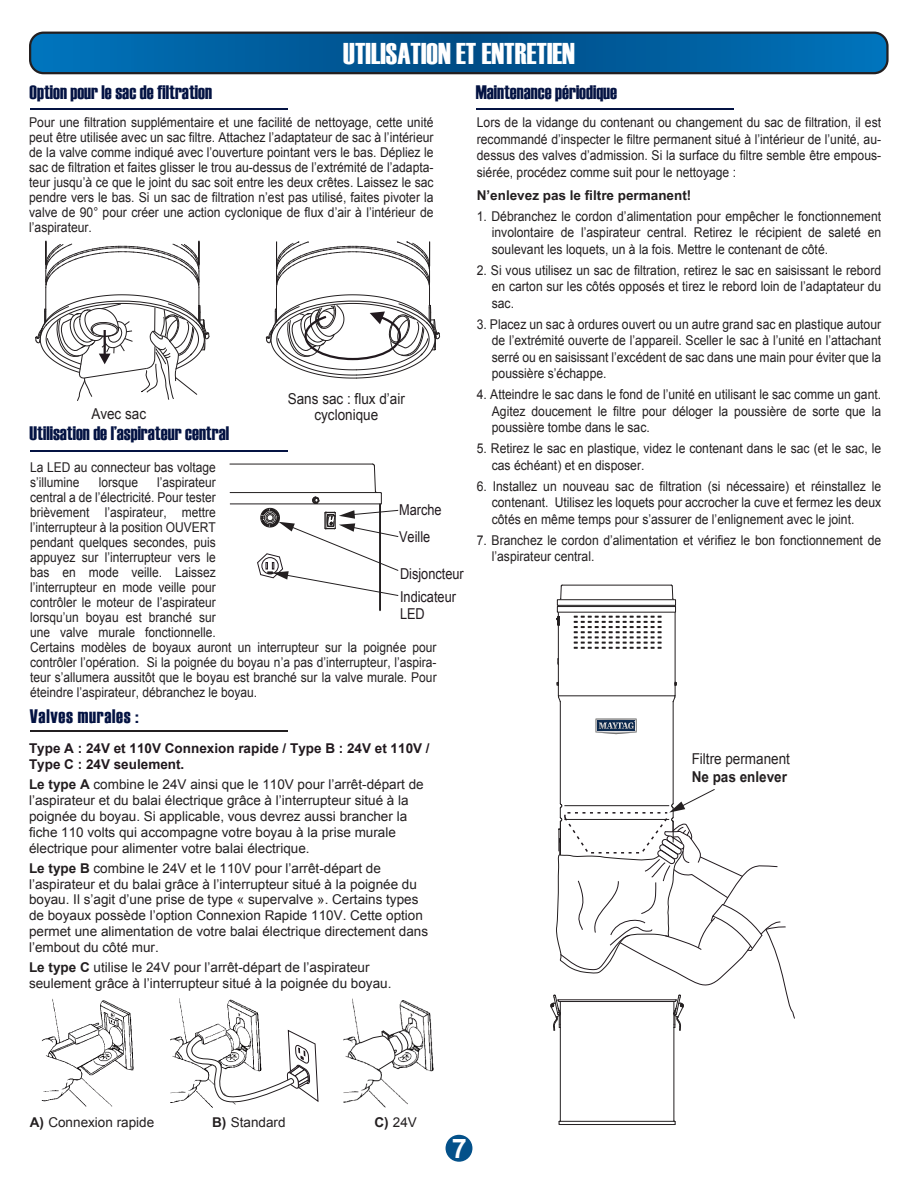
<style>
.page{position:relative;width:918px;height:1188px;background:#fff}
.page>*{position:absolute;margin:0;border:0;box-sizing:border-box;transform-origin:0 0}
.t1{font:30px "Haettenschweiler";color:#fff}
.t2{font:700 27px "Arial";color:#fff}
.t3{font:19.5px "Haettenschweiler";color:#041343}
.t4{font:19.5px "Haettenschweiler";letter-spacing:.035em;color:#041343}
.t5{font:15px/16.5px "Arial";color:#231f20;text-align:center;scale:.9 1}
.t6{font:15px/27px "Arial";color:#21191e;scale:.85 1}
.t7{font:700 15px "Arial";color:#231f20;scale:.9 1}
.t8{font:13.5px/16.5px "Arial";color:#231f20;text-align:justify;scale:.9 1}
.t9{font:13.5px/15.8px "Arial";color:#231f20}
.t10{font:13.5px/15px "Arial";color:#231f20;scale:.89 1}
.t11{font:700 13.5px/16.5px "Arial";color:#21191e}
.t12{font:700 13.5px "Arial";color:#231f20}
.s1{font-weight:700}
</style>
<div class="page">
<hr style="left:230px;top:504px;width:151px;height:1px;background:#231f20">
<hr style="left:230px;top:492px;width:151px;height:1px;background:#231f20">
<hr style="left:230px;top:464px;width:142px;height:1px;background:#231f20">
<svg style="left:445px;top:1134px;width:28px;height:27px"></svg>
<div style="left:446px;top:1135px;width:26px;height:27px;background:#04518a;border-radius:50%"></div>
<svg style="left:29px;top:31px;width:851px;height:44px;background:#aeadad"></svg>
<svg style="left:30px;top:33px;width:856px;height:40px;background:#005fa0"></svg>
<div style="left:29px;top:32px;width:860px;height:42px;border:2px solid #231f20;border-radius:13px"></div>
<hr style="left:30px;top:450px;width:257px;height:1px;background:#041343">
<hr style="left:30px;top:109px;width:257px;height:1px;background:#041343">
<hr style="left:476px;top:109px;width:258px;height:1px;background:#041343">
<svg style="left:257px;top:463px;width:142px;height:148px"></svg>
<svg style="left:265px;top:241px;width:175px;height:138px"></svg>
<svg style="left:35px;top:240px;width:175px;height:161px"></svg>
<hr style="left:30px;top:730px;width:258px;height:2px;background:#231f20">
<img style="left:41px;top:998px;width:93px;height:109px">
<img style="left:170px;top:998px;width:85px;height:105px">
<svg style="left:187px;top:1011px;width:132px;height:97px"></svg>
<img style="left:343px;top:998px;width:90px;height:110px">
<svg style="left:359px;top:1009px;width:51px;height:62px"></svg>
<hr style="left:560px;top:1027px;width:1px;height:94px;background:#231f20">
<hr style="left:674px;top:1027px;width:1px;height:94px;background:#231f20">
<hr style="left:559px;top:1124px;width:116px;height:1px;background:#231f20">
<hr style="left:559px;top:1121px;width:116px;height:1px;background:#231f20">
<svg style="left:670px;top:584px;width:4px;height:15px"></svg>
<hr style="left:675px;top:605px;width:1px;height:77px;background:#231f20">
<hr style="left:558px;top:625px;width:1px;height:57px;background:#231f20">
<hr style="left:673px;top:702px;width:1px;height:102px;background:#231f20">
<hr style="left:560px;top:702px;width:1px;height:102px;background:#231f20">
<hr style="left:562px;top:585px;width:109px;height:1px;background:#231f20">
<svg style="left:556px;top:584px;width:7px;height:42px"></svg>
<svg style="left:557px;top:658px;width:119px;height:16px"></svg>
<svg style="left:557px;top:682px;width:4px;height:20px"></svg>
<svg style="left:672px;top:682px;width:5px;height:20px"></svg>
<hr style="left:558px;top:695px;width:117px;height:1px;background:#231f20">
<svg style="left:550px;top:788px;width:245px;height:243px"></svg>
<hr style="left:564px;top:805px;width:105px;height:1px;background:#231f20">
<hr style="left:564px;top:819px;width:105px;height:1px;background:#231f20">
<svg style="left:596px;top:719px;width:41px;height:15px"></svg>
<img style="left:599px;top:723px;width:14px;height:6px">
<svg style="left:574px;top:616px;width:88px;height:33px"></svg>
<div style="left:557px;top:606px;width:119px;height:7px;background:#fff;border:1px solid #231f20"></div>
<div style="left:557px;top:599px;width:119px;height:7px;background:#fff;border:1px solid #231f20"></div>
<h1 class="t1" style="left:343px;top:36px;width:233px">UTILISATION ET ENTRETIEN</h1>
<h3 class="t3" style="left:30px;top:81px;width:184px">Option pour le sac de filtration</h3>
<h3 class="t3" style="left:476px;top:81px;width:143px">Maintenance périodique</h3>
<p class="t8" style="left:29px;top:115px;width:451px;line-height:15px">Pour une filtration supplémentaire et une facilité de nettoyage, cette unité peut être utilisée avec un sac filtre. Attachez l’adaptateur de sac à l’intérieur de la valve comme indiqué avec l’ouverture pointant vers le bas. Dépliez le sac de filtration et faites glisser le trou au-dessus de l’extrémité de l’adapta&shy;teur jusqu’à ce que le joint du sac soit entre les deux crêtes. Laissez le sac pendre vers le bas. Si un sac de filtration n’est pas utilisé, faites pivoter la valve de 90° pour créer une action cyclonique de flux d’air à l’intérieur de l’aspirateur.</p>
<p class="t8" style="left:477px;top:115px;width:451px">Lors de la vidange du contenant ou changement du sac de filtration, il est recommandé d’inspecter le filtre permanent situé à l’intérieur de l’unité, au&shy;dessus des valves d’admission. Si la surface du filtre semble être empous&shy;siérée, procédez comme suit pour le nettoyage :</p>
<p class="t12" style="left:477px;top:187px;width:216px">N’enlevez pas le filtre permanent!</p>
<p class="t8" style="left:492px;top:208px;width:434px;text-indent:-15px">1. Débranchez le cordon d’alimentation pour empêcher le fonctionnement involontaire de l’aspirateur central. Retirez le récipient de saleté en soulevant les loquets, un à la fois. Mettre le contenant de côté.</p>
<p class="t8" style="left:492px;top:262px;width:434px;text-indent:-15px">2. Si vous utilisez un sac de filtration, retirez le sac en saisissant le rebord en carton sur les côtés opposés et tirez le rebord loin de l’adaptateur du sac.</p>
<p class="t8" style="left:492px;top:316px;width:434px;text-indent:-15px">3. Placez un sac à ordures ouvert ou un autre grand sac en plastique autour de l’extrémité ouverte de l’appareil. Sceller le sac à l’unité en l’attachant serré ou en saisissant l’excédent de sac dans une main pour éviter que la poussière s’échappe.</p>
<p class="t8" style="left:492px;top:386px;width:434px;text-indent:-15px">4. Atteindre le sac dans le fond de l’unité en utilisant le sac comme un gant.<br>Agitez doucement le filtre pour déloger la poussière de sorte que la poussière tombe dans le sac.</p>
<p class="t8" style="left:492px;top:440px;width:434px;text-indent:-15px">5. Retirez le sac en plastique, videz le contenant dans le sac (et le sac, le cas échéant) et en disposer.</p>
<p class="t8" style="left:492px;top:478px;width:434px;text-indent:-15px">6. Installez un nouveau sac de filtration (si nécessaire) et réinstallez le contenant. Utilisez les loquets pour accrocher la cuve et fermez les deux côtés en même temps pour s’assurer de l’enlignement avec le joint.</p>
<p class="t8" style="left:492px;top:532px;width:434px;text-indent:-15px">7. Branchez le cordon d’alimentation et vérifiez le bon fonctionnement de l’aspirateur central.</p>
<p class="t5" style="left:288px;top:390px;width:132px">Sans sac : flux d’air cyclonique</p>
<p class="t5" style="left:91px;top:405px;width:62px">Avec sac</p>
<h3 class="t3" style="left:30px;top:422px;width:201px">Utilisation de l’aspirateur central</h3>
<p class="t10" style="left:30px;top:460px;width:210px">La LED au connecteur bas voltage s’illumine</p>
<p class="t10" style="left:30px;top:475px;width:458px;text-indent:127px">l’aspirateur<br>central a de l’électricité. Pour tester<br>brièvement l’aspirateur, mettre<br>l’interrupteur à la position OUVERT<br>pendant quelques secondes, puis<br>appuyez sur l’interrupteur vers le<br>bas en mode veille. Laissez<br>l’interrupteur en mode veille pour<br>contrôler le moteur de l’aspirateur<br>lorsqu’un boyau est branché sur<br>une valve murale fonctionnelle.<br>Certains modèles de boyaux auront un interrupteur sur la poignée pour contrôler l’opération. Si la poignée du boyau n’a pas d’interrupteur, l’aspira&shy;teur s’allumera aussitôt que le boyau est branché sur la valve murale. Pour éteindre l’aspirateur, débranchez le boyau.</p>
<p class="t10" style="left:99px;top:475px;width:46px">lorsque</p>
<p class="t6" style="left:399px;top:496px;width:52px">Marche<br>Veille</p>
<p class="t6" style="left:400px;top:561px;width:77px">Disjoncteur</p>
<p class="t6" style="left:400px;top:589px;width:67px;line-height:16.5px">Indicateur<br>LED</p>
<h3 class="t4" style="left:30px;top:705px;width:110px">Valves murales :</h3>
<p class="t11" style="left:29px;top:740px;width:402px">Type A : 24V et 110V Connexion rapide / Type B : 24V et 110V /<br>Type C : 24V seulement.</p>
<p class="t9" style="left:29px;top:777px;width:396px"><span class="s1">Le type A</span> combine le 24V ainsi que le 110V pour l’arrêt-départ de l’aspirateur et du balai électrique grâce à l’interrupteur situé à la poignée du boyau. Si applicable, vous devrez aussi brancher la fiche 110 volts qui accompagne votre boyau à la prise murale électrique pour alimenter votre balai électrique.</p>
<p class="t9" style="left:29px;top:860px;width:401px"><span class="s1">Le type B</span> combine le 24V et le 110V pour l’arrêt-départ de l’aspirateur et du balai grâce à l’interrupteur situé à la poignée du boyau. Il s’agit d’une prise de type « supervalve ». Certains types de boyaux possède l’option Connexion Rapide 110V. Cette option permet une alimentation de votre balai électrique directement dans l’embout du côté mur.</p>
<p class="t9" style="left:29px;top:959px;width:364px"><span class="s1">Le type C</span> utilise le 24V pour l’arrêt-départ de l’aspirateur seulement grâce à l’interrupteur situé à la poignée du boyau.</p>
<p class="t9" style="left:30px;top:1115px;width:126px"><span class="s1">A)</span> Connexion rapide</p>
<p class="t9" style="left:212px;top:1115px;width:75px"><span class="s1">B)</span> Standard</p>
<p class="t9" style="left:374px;top:1115px;width:44px"><span class="s1">C)</span> 24V</p>
<h2 class="t2" style="left:452px;top:1133px;width:17px">7</h2>
<p class="t5" style="left:692px;top:750px;width:111px">Filtre permanent</p>
<p class="t7" style="left:692px;top:768px;width:107px">Ne pas enlever</p>
</div>
